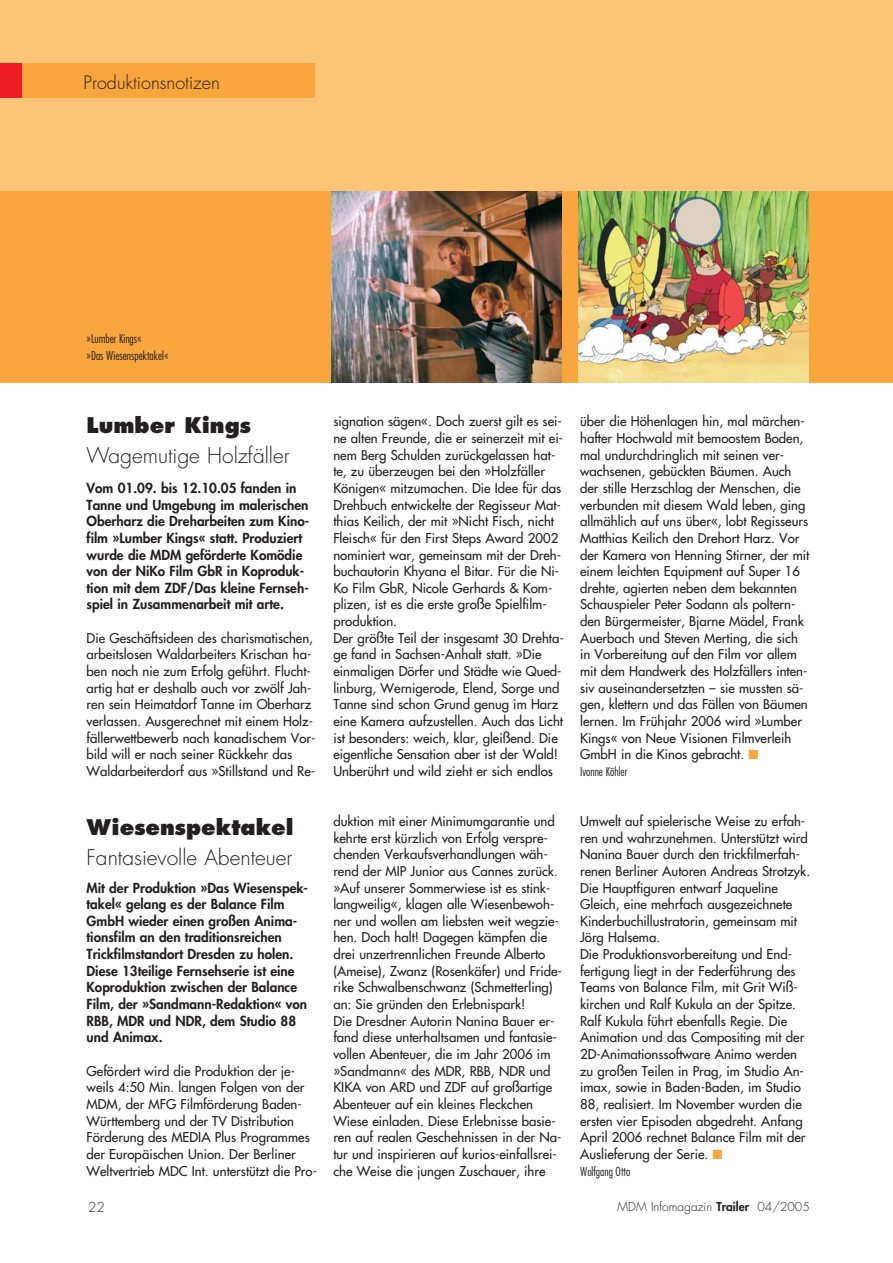
<style>
.page{position:relative;width:893px;height:1263px;background:#fff}
.page>*{position:absolute;margin:0;border:0;box-sizing:border-box;transform-origin:0 0}
.t1{font:300 21px "Futura";color:#231f20}
.t2{font:800 21px "Futura";color:#231f20}
.t3{font:300 18px "Futura";color:#231f20}
.t4{font:800 13.5px/16.6px "Futura";color:#231f20}
.t5{font:300 13.5px "Futura";color:#231f20}
.t6{font:13.2px/16.6px "Futura";color:#231f20}
.t7{font:300 condensed 12px/16.6px "Futura";color:#231f20}
.t8{font:300 12px "Futura";color:#231f20}
.s1{color:#faa63f}
.s2{font-weight:800}
</style>
<div class="page">
<div style="left:0;top:0;width:892px;height:383px;background:#fdc578"></div>
<div style="left:0;top:64px;width:315px;height:34px;background:#faa63f"></div>
<div style="left:0;top:64px;width:21px;height:34px;background:#ed1c24"></div>
<div style="left:0;top:191px;width:892px;height:192px;background:#faa63f"></div>
<img style="left:578px;top:191px;width:230px;height:192px">
<img style="left:332px;top:191px;width:229px;height:192px">
<h2 class="t3" style="left:84px;top:74px;width:138px">Produktionsnotizen</h2>
<p class="t7" style="left:87px;top:331px;width:83px">»Lumber Kings«<br>»Das Wiesenspektakel«</p>
<h1 class="t2" style="left:87px;top:416px;width:166px">Lumber Kings</h1>
<h1 class="t1" style="left:87px;top:445px;width:204px">Wagemutige Holzfäller</h1>
<p class="t4" style="left:87px;top:481px;width:224px">Vom 01.09. bis 12.10.05 fanden in Tanne und Umgebung im malerischen Oberharz die Dreharbeiten zum Kino&shy;film »Lumber Kings« statt. Produziert wurde die MDM geförderte Komödie von der NiKo Film GbR in Koproduk&shy;tion mit dem ZDF/Das kleine Fernseh&shy;spiel in Zusammenarbeit mit arte.</p>
<p class="t6" style="left:87px;top:630px;width:230px">Die Geschäftsideen des charismatischen, arbeitslosen Waldarbeiters Krischan ha&shy;ben noch nie zum Erfolg geführt. Flucht&shy;artig hat er deshalb auch vor zwölf Jah&shy;ren sein Heimatdorf Tanne im Oberharz verlassen. Ausgerechnet mit einem Holz&shy;fällerwettbewerb nach kanadischem Vor&shy;bild will er nach seiner Rückkehr das Waldarbeiterdorf aus »Stillstand und Re-</p>
<h1 class="t2" style="left:87px;top:818px;width:209px">Wiesenspektakel</h1>
<h1 class="t1" style="left:87px;top:848px;width:207px">Fantasievolle Abenteuer</h1>
<p class="t4" style="left:87px;top:880px;width:223px">Mit der Produktion »Das Wiesenspek&shy;takel« gelang es der Balance Film<br>GmbH wieder einen großen Anima&shy;tionsfilm an den traditionsreichen<br>Trickfilmstandort Dresden zu holen.<br>Diese 13teilige Fernsehserie ist eine<br>Koproduktion zwischen der Balance<br>Film, der »Sandmann-Redaktion« von<br>RBB, MDR und NDR, dem Studio 88 und Animax.</p>
<p class="t6" style="left:87px;top:1063px;width:232px">Gefördert wird die Produktion der je&shy;weils 4:50 Min. langen Folgen von der MDM, der MFG Filmförderung Baden-Württemberg und der TV Distribution Förderung des MEDIA Plus Programmes der Europäischen Union. Der Berliner Weltvertrieb MDC Int. unterstützt die Pro-</p>
<p class="t6" style="left:333px;top:414px;width:232px">signation sägen«. Doch zuerst gilt es sei&shy;ne alten Freunde, die er seinerzeit mit ei&shy;nem Berg Schulden zurückgelassen hat&shy;te, zu überzeugen bei den »Holzfäller Königen« mitzumachen. Die Idee für das Drehbuch entwickelte der Regisseur Mat&shy;thias Keilich, der mit »Nicht Fisch, nicht Fleisch« für den First Steps Award 2002 nominiert war, gemeinsam mit der Dreh&shy;buchautorin Khyana el Bitar. Für die Ni-Ko Film GbR, Nicole Gerhards &amp; Kom&shy;plizen, ist es die erste große Spielfilm&shy;produktion.<br>Der größte Teil der insgesamt 30 Drehta&shy;ge fand in Sachsen-Anhalt statt. »Die einmaligen Dörfer und Städte wie Qued&shy;linburg, Wernigerode, Elend, Sorge und Tanne sind schon Grund genug im Harz eine Kamera aufzustellen. Auch das Licht ist besonders: weich, klar, gleißend. Die eigentliche Sensation aber ist der Wald!<br>Unberührt und wild zieht er sich endlos</p>
<p class="t6" style="left:580px;top:414px;width:231px">über die Höhenlagen hin, mal märchen&shy;hafter Hochwald mit bemoostem Boden, mal undurchdringlich mit seinen ver&shy;wachsenen, gebückten Bäumen. Auch der stille Herzschlag der Menschen, die verbunden mit diesem Wald leben, ging allmählich auf uns über«, lobt Regisseurs Matthias Keilich den Drehort Harz. Vor der Kamera von Henning Stirner, der mit einem leichten Equipment auf Super 16 drehte, agierten neben dem bekannten Schauspieler Peter Sodann als poltern&shy;den Bürgermeister, Bjarne Mädel, Frank Auerbach und Steven Merting, die sich in Vorbereitung auf den Film vor allem mit dem Handwerk des Holzfällers inten&shy;siv auseinandersetzten – sie mussten sä&shy;gen, klettern und das Fällen von Bäumen lernen. Im Frühjahr 2006 wird »Lumber Kings« von Neue Visionen Filmverleih GmbH in die Kinos gebracht. <span class="s1">■</span></p>
<p class="t7" style="left:580px;top:764px;width:49px">Ivonne Köhler</p>
<p class="t6" style="left:333px;top:814px;width:230px">duktion mit einer Minimumgarantie und kehrte erst kürzlich von Erfolg verspre&shy;chenden Verkaufsverhandlungen wäh&shy;rend der MIP Junior aus Cannes zurück. »Auf unserer Sommerwiese ist es stink&shy;langweilig«, klagen alle Wiesenbewoh&shy;ner und wollen am liebsten weit wegzie&shy;hen. Doch halt! Dagegen kämpfen die drei unzertrennlichen Freunde Alberto (Ameise), Zwanz (Rosenkäfer) und Fride&shy;rike Schwalbenschwanz (Schmetterling) an: Sie gründen den Erlebnispark!<br>Die Dresdner Autorin Nanina Bauer er&shy;fand diese unterhaltsamen und fantasie&shy;vollen Abenteuer, die im Jahr 2006 im »Sandmann« des MDR, RBB, NDR und KIKA von ARD und ZDF auf großartige Abenteuer auf ein kleines Fleckchen Wiese einladen. Diese Erlebnisse basie&shy;ren auf realen Geschehnissen in der Na&shy;tur und inspirieren auf kurios-einfallsrei&shy;che Weise die jungen Zuschauer, ihre</p>
<p class="t6" style="left:580px;top:814px;width:232px">Umwelt auf spielerische Weise zu erfah&shy;ren und wahrzunehmen. Unterstützt wird Nanina Bauer durch den trickfilmerfah&shy;renen Berliner Autoren Andreas Strotzyk.<br>Die Hauptfiguren entwarf Jaqueline Gleich, eine mehrfach ausgezeichnete Kinderbuchillustratorin, gemeinsam mit Jörg Halsema.<br>Die Produktionsvorbereitung und End&shy;fertigung liegt in der Federführung des Teams von Balance Film, mit Grit Wiß&shy;kirchen und Ralf Kukula an der Spitze.<br>Ralf Kukula führt ebenfalls Regie. Die Animation und das Compositing mit der 2D-Animationssoftware Animo werden zu großen Teilen in Prag, im Studio An&shy;imax, sowie in Baden-Baden, im Studio 88, realisiert. Im November wurden die ersten vier Episoden abgedreht. Anfang April 2006 rechnet Balance Film mit der Auslieferung der Serie. <span class="s1">■</span></p>
<p class="t7" style="left:580px;top:1164px;width:52px">Wolfgang Otto</p>
<p class="t5" style="left:88px;top:1201px;width:18px">22</p>
<p class="t8" style="left:617px;top:1201px;width:194px">MDM Infomagazin <span class="s2">Trailer</span> 04/2005</p>
</div>
